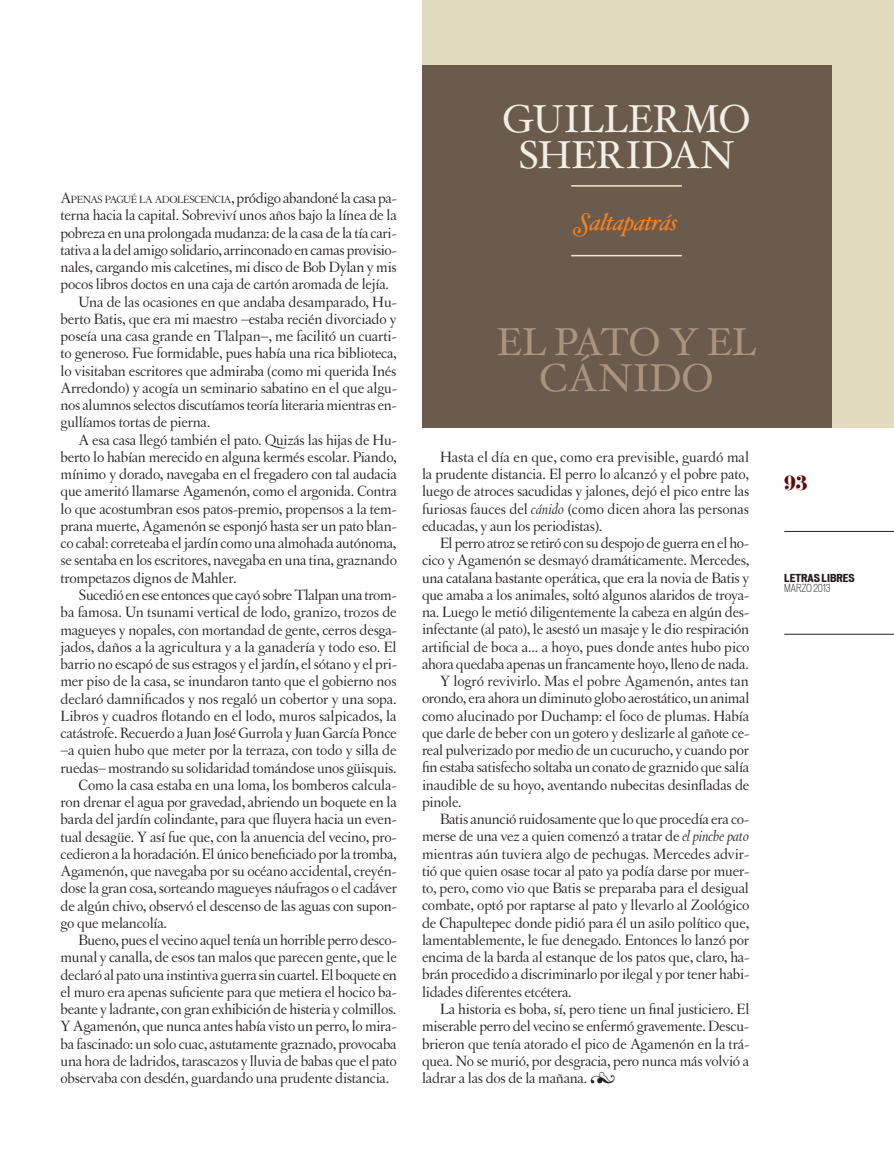
<style>
.page{position:relative;width:894px;height:1149px;background:#fff}
.page>*{position:absolute;margin:0;border:0;box-sizing:border-box;transform-origin:0 0}
.t1{font:39px/36px "Hoefler Txt";letter-spacing:-.015em;color:#f3efe4;text-align:center}
.t2{font:39px/36px "Hoefler Txt";letter-spacing:-.005em;color:#a9947f;text-align:center}
.t3{font:italic 24px "Hoefler Txt Swash";letter-spacing:-.02em;color:#f58220}
.t4{font:18px "Eloquent JF";color:#5f0607}
.t5{font:15.75px/17.2px "Letras Oldstyle";letter-spacing:-.015em;color:#231f20;text-align:justify}
.t6{font:700 expanded 10.5px "Vonnes";color:#231f20}
.t7{font:300 condensed 10.5px "Vonnes";color:#231f20}
.s1{font-style:inherit}
.s2{font-size:10.95px}
.s3{font-style:italic}
.s4{font-family:"Hoefler Txt Fleurons"}
</style>
<div class="page">
<div style="left:422px;top:0;width:471px;height:427px;background:#e2dbc0"></div>
<div style="left:422px;top:65px;width:408px;height:362px;background:#6b5b4d"></div>
<hr style="left:571px;top:255px;width:110px;height:1px;background:#f3e9c9">
<hr style="left:571px;top:185px;width:110px;height:2px;background:#f3e9c9">
<hr style="left:784px;top:634px;width:109px;height:1px;background:#231f20">
<hr style="left:784px;top:531px;width:109px;height:1px;background:#231f20">
<p class="t5" style="left:61px;top:189px;width:337px"><span class="s1">A</span><span class="s2">PENAS PAGUÉ LA ADOLESCENCIA</span>, pródigo abandoné la casa pa-</p>
<p class="t5" style="left:61px;top:207px;width:337px">terna hacia la capital. Sobreviví unos años bajo la línea de la</p>
<p class="t5" style="left:61px;top:224px;width:337px">pobreza en una prolongada mudanza: de la casa de la tía cari-</p>
<p class="t5" style="left:61px;top:241px;width:337px">tativa a la del amigo solidario, arrinconado en camas provisio-</p>
<p class="t5" style="left:61px;top:258px;width:337px">nales, cargando mis calcetines, mi disco de Bob Dylan y mis</p>
<p class="t5" style="left:61px;top:276px;width:330px">pocos libros doctos en una caja de cartón aromada de lejía.</p>
<p class="t5" style="left:79px;top:293px;width:319px">Una de las ocasiones en que andaba desamparado, Hu-</p>
<p class="t5" style="left:61px;top:310px;width:337px">berto Batis, que era mi maestro –estaba recién divorciado y</p>
<p class="t5" style="left:61px;top:327px;width:337px">poseía una casa grande en Tlalpan–, me facilitó un cuarti-</p>
<p class="t5" style="left:61px;top:345px;width:337px">to generoso. Fue formidable, pues había una rica biblioteca,</p>
<p class="t5" style="left:61px;top:362px;width:337px">lo visitaban escritores que admiraba (como mi querida Inés</p>
<p class="t5" style="left:61px;top:379px;width:338px">Arredondo) y acogía un seminario sabatino en el que algu-</p>
<p class="t5" style="left:61px;top:396px;width:338px">nos alumnos selectos discutíamos teoría literaria mientras en-</p>
<p class="t5" style="left:61px;top:414px;width:151px">gullíamos tortas de pierna.</p>
<p class="t5" style="left:79px;top:431px;width:320px">A esa casa llegó también el pato. Quizás las hijas de Hu-</p>
<p class="t5" style="left:61px;top:448px;width:337px">berto lo habían merecido en alguna kermés escolar. Piando,</p>
<p class="t5" style="left:61px;top:465px;width:338px">mínimo y dorado, navegaba en el fregadero con tal audacia</p>
<p class="t5" style="left:61px;top:483px;width:337px">que ameritó llamarse Agamenón, como el argonida. Contra</p>
<p class="t5" style="left:61px;top:500px;width:337px">lo que acostumbran esos patos-premio, propensos a la tem-</p>
<p class="t5" style="left:61px;top:517px;width:337px">prana muerte, Agamenón se esponjó hasta ser un pato blan-</p>
<p class="t5" style="left:61px;top:534px;width:337px">co cabal: correteaba el jardín como una almohada autónoma,</p>
<p class="t5" style="left:61px;top:552px;width:338px">se sentaba en los escritores, navegaba en una tina, graznando</p>
<p class="t5" style="left:61px;top:569px;width:177px">trompetazos dignos de Mahler.</p>
<p class="t5" style="left:79px;top:586px;width:319px">Sucedió en ese entonces que cayó sobre Tlalpan una trom-</p>
<p class="t5" style="left:61px;top:603px;width:337px">ba famosa. Un tsunami vertical de lodo, granizo, trozos de</p>
<p class="t5" style="left:61px;top:621px;width:337px">magueyes y nopales, con mortandad de gente, cerros desga-</p>
<p class="t5" style="left:61px;top:638px;width:337px">jados, daños a la agricultura y a la ganadería y todo eso. El</p>
<p class="t5" style="left:61px;top:655px;width:338px">barrio no escapó de sus estragos y el jardín, el sótano y el pri-</p>
<p class="t5" style="left:61px;top:672px;width:337px">mer piso de la casa, se inundaron tanto que el gobierno nos</p>
<p class="t5" style="left:61px;top:690px;width:337px">declaró damnificados y nos regaló un cobertor y una sopa.</p>
<p class="t5" style="left:61px;top:707px;width:337px">Libros y cuadros flotando en el lodo, muros salpicados, la</p>
<p class="t5" style="left:61px;top:724px;width:337px">catástrofe. Recuerdo a Juan José Gurrola y Juan García Ponce</p>
<p class="t5" style="left:61px;top:741px;width:337px">–a quien hubo que meter por la terraza, con todo y silla de</p>
<p class="t5" style="left:61px;top:758px;width:337px">ruedas– mostrando su solidaridad tomándose unos güisquis.</p>
<p class="t5" style="left:79px;top:776px;width:319px">Como la casa estaba en una loma, los bomberos calcula-</p>
<p class="t5" style="left:61px;top:793px;width:337px">ron drenar el agua por gravedad, abriendo un boquete en la</p>
<p class="t5" style="left:61px;top:810px;width:338px">barda del jardín colindante, para que fluyera hacia un even-</p>
<p class="t5" style="left:61px;top:827px;width:337px">tual desagüe. Y así fue que, con la anuencia del vecino, pro-</p>
<p class="t5" style="left:61px;top:845px;width:337px">cedieron a la horadación. El único beneficiado por la tromba,</p>
<p class="t5" style="left:61px;top:862px;width:337px">Agamenón, que navegaba por su océano accidental, creyén-</p>
<p class="t5" style="left:61px;top:879px;width:338px">dose la gran cosa, sorteando magueyes náufragos o el cadáver</p>
<p class="t5" style="left:61px;top:896px;width:337px">de algún chivo, observó el descenso de las aguas con supon-</p>
<p class="t5" style="left:61px;top:914px;width:108px">go que melancolía.</p>
<p class="t5" style="left:79px;top:931px;width:319px">Bueno, pues el vecino aquel tenía un horrible perro desco-</p>
<p class="t5" style="left:61px;top:948px;width:338px">munal y canalla, de esos tan malos que parecen gente, que le</p>
<p class="t5" style="left:61px;top:965px;width:338px">declaró al pato una instintiva guerra sin cuartel. El boquete en</p>
<p class="t5" style="left:61px;top:983px;width:338px">el muro era apenas suficiente para que metiera el hocico ba-</p>
<p class="t5" style="left:61px;top:1000px;width:337px">beante y ladrante, con gran exhibición de histeria y colmillos.</p>
<p class="t5" style="left:61px;top:1017px;width:337px">Y Agamenón, que nunca antes había visto un perro, lo mira-</p>
<p class="t5" style="left:61px;top:1034px;width:337px">ba fascinado: un solo cuac, astutamente graznado, provocaba</p>
<p class="t5" style="left:61px;top:1052px;width:337px">una hora de ladridos, tarascazos y lluvia de babas que el pato</p>
<p class="t5" style="left:61px;top:1069px;width:330px">observaba con desdén, guardando una prudente distancia.</p>
<h1 class="t1" style="left:502px;top:99px;width:250px">GUILLERMO<br>SHERIDAN</h1>
<h2 class="t3" style="left:575px;top:207px;width:104px">Saltapatrás</h2>
<h1 class="t2" style="left:497px;top:322px;width:260px">EL PATO Y EL<br>CÁNIDO</h1>
<p class="t5" style="left:422px;top:448px;width:329px;text-indent:18px">Hasta el día en que, como era previsible, guardó mal la prudente distancia. El perro lo alcanzó y el pobre pato, luego de atroces sacudidas y jalones, dejó el pico entre las furiosas fauces del <span class="s3">cánido</span> (como dicen ahora las personas educadas, y aun los periodistas).</p>
<p class="t5" style="left:440px;top:534px;width:310px">El perro atroz se retiró con su despojo de guerra en el ho-</p>
<p class="t5" style="left:422px;top:551px;width:328px">cico y Agamenón se desmayó dramáticamente. Mercedes,</p>
<p class="t5" style="left:422px;top:569px;width:328px">una catalana bastante operática, que era la novia de Batis y</p>
<p class="t5" style="left:422px;top:586px;width:328px">que amaba a los animales, soltó algunos alaridos de troya-</p>
<p class="t5" style="left:422px;top:603px;width:328px">na. Luego le metió diligentemente la cabeza en algún des-</p>
<p class="t5" style="left:422px;top:620px;width:328px">infectante (al pato), le asestó un masaje y le dio respiración</p>
<p class="t5" style="left:422px;top:638px;width:329px">artificial de boca a... a hoyo, pues donde antes hubo pico</p>
<p class="t5" style="left:422px;top:655px;width:328px">ahora quedaba apenas un francamente hoyo, lleno de nada.</p>
<p class="t5" style="left:440px;top:672px;width:310px">Y logró revivirlo. Mas el pobre Agamenón, antes tan</p>
<p class="t5" style="left:422px;top:689px;width:329px">orondo, era ahora un diminuto globo aerostático, un animal</p>
<p class="t5" style="left:422px;top:707px;width:328px">como alucinado por Duchamp: el foco de plumas. Había</p>
<p class="t5" style="left:422px;top:724px;width:328px">que darle de beber con un gotero y deslizarle al gañote ce-</p>
<p class="t5" style="left:422px;top:741px;width:328px">real pulverizado por medio de un cucurucho, y cuando por</p>
<p class="t5" style="left:422px;top:758px;width:328px">fin estaba satisfecho soltaba un conato de graznido que salía</p>
<p class="t5" style="left:422px;top:776px;width:329px">inaudible de su hoyo, aventando nubecitas desinfladas de</p>
<p class="t5" style="left:422px;top:793px;width:41px">pinole.</p>
<p class="t5" style="left:440px;top:810px;width:310px">Batis anunció ruidosamente que lo que procedía era co-</p>
<p class="t5" style="left:422px;top:827px;width:328px">merse de una vez a quien comenzó a tratar de <span class="s3">el pinche pato</span></p>
<p class="t5" style="left:422px;top:845px;width:329px">mientras aún tuviera algo de pechugas. Mercedes advir-</p>
<p class="t5" style="left:422px;top:862px;width:329px">tió que quien osase tocar al pato ya podía darse por muer-</p>
<p class="t5" style="left:422px;top:879px;width:328px">to, pero, como vio que Batis se preparaba para el desigual</p>
<p class="t5" style="left:422px;top:896px;width:329px">combate, optó por raptarse al pato y llevarlo al Zoológico</p>
<p class="t5" style="left:422px;top:914px;width:328px">de Chapultepec donde pidió para él un asilo político que,</p>
<p class="t5" style="left:422px;top:931px;width:328px">lamentablemente, le fue denegado. Entonces lo lanzó por</p>
<p class="t5" style="left:422px;top:948px;width:328px">encima de la barda al estanque de los patos que, claro, ha-</p>
<p class="t5" style="left:422px;top:965px;width:329px">brán procedido a discriminarlo por ilegal y por tener habi-</p>
<p class="t5" style="left:422px;top:983px;width:151px">lidades diferentes etcétera.</p>
<p class="t5" style="left:440px;top:1000px;width:311px">La historia es boba, sí, pero tiene un final justiciero. El</p>
<p class="t5" style="left:422px;top:1017px;width:328px">miserable perro del vecino se enfermó gravemente. Descu-</p>
<p class="t5" style="left:422px;top:1034px;width:329px">brieron que tenía atorado el pico de Agamenón en la trá-</p>
<p class="t5" style="left:422px;top:1052px;width:328px">quea. No se murió, por desgracia, pero nunca más volvió a</p>
<p class="t5" style="left:422px;top:1069px;width:195px">ladrar a las dos de la mañana. <span class="s4">6</span></p>
<p class="t4" style="left:784px;top:471px;width:25px">93</p>
<p class="t6" style="left:784px;top:571px;width:72px">LETRAS LIBRES</p>
<p class="t7" style="left:784px;top:581px;width:47px">MARZO 2013</p>
</div>
